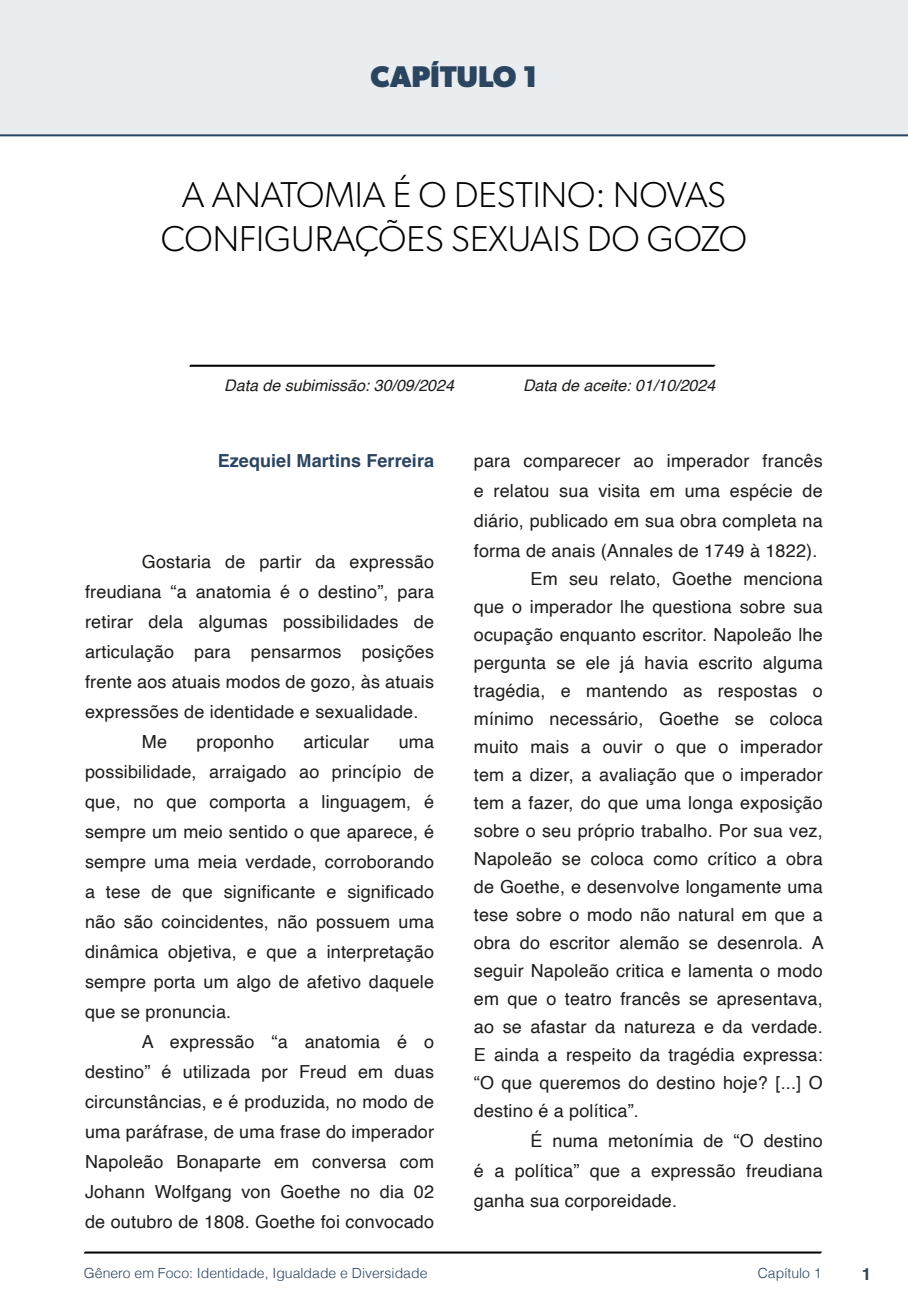
<style>
.page{position:relative;width:908px;height:1304px;background:#fff}
.page>*{position:absolute;margin:0;border:0;box-sizing:border-box;transform-origin:0 0}
.nome_artigos{font:300 36px/44px "Gibson";color:#000;text-align:center}
.capítulos{font:700 30px "Gibson";color:#2b445f}
.txt{font:18px/30px "Helvetica";letter-spacing:.01em;color:#1d1d1b;text-align:justify}
.nome_autores{font:700 18px "Helvetica";letter-spacing:.005em;color:#2b445f}
.t1{font:700 16.8px "Helvetica";color:#2b445f}
.data{font:italic 16px "Helvetica";color:#1d1d1b}
.t2{font:300 14px "Helvetica";color:#2b445f}
</style>
<div class="page">
<svg style="left:84px;top:1251px;width:737px;height:3px;background:#515151"></svg>
<div style="left:0;top:0;width:907px;height:136px;background:#eaedf0"></div>
<svg style="left:189px;top:364px;width:526px;height:3px;background:#4f4f4f"></svg>
<div style="left:64px;top:74px;width:61px;height:54px;background:#eaedf0"></div>
<p class="capítulos" style="left:370px;top:58px;width:168px">CAPÍTULO 1</p>
<p class="nome_artigos" style="left:161px;top:172px;width:587px">A ANATOMIA É O DESTINO: NOVAS<br>CONFIGURAÇÕES SEXUAIS DO GOZO</p>
<p class="data" style="left:224px;top:373px;width:231px">Data de subimissão: 30/09/2024</p>
<p class="data" style="left:523px;top:373px;width:194px">Data de aceite: 01/10/2024</p>
<p class="nome_autores" style="left:217px;top:450px;width:218px">Ezequiel Martins Ferreira</p>
<p class="txt" style="left:85px;top:548px;width:350px;text-indent:57px">Gostaria de partir da expressão freudiana “a anatomia é o destino”, para retirar dela algumas possibilidades de articulação para pensarmos posições frente aos atuais modos de gozo, às atuais expressões de identidade e sexualidade.</p>
<p class="txt" style="left:142px;top:728px;width:27px">Me</p>
<p class="txt" style="left:196px;top:728px;width:79px">proponho</p>
<p class="txt" style="left:303px;top:728px;width:67px">articular</p>
<p class="txt" style="left:85px;top:728px;width:350px;text-indent:313px">uma possibilidade, arraigado ao princípio de que, no que comporta a linguagem, é sempre um meio sentido o que aparece, é sempre uma meia verdade, corroborando a tese de que significante e significado não são coincidentes, não possuem uma dinâmica objetiva, e que a interpretação sempre porta um algo de afetivo daquele que se pronuncia.</p>
<p class="txt" style="left:85px;top:1028px;width:350px;text-indent:57px">A expressão “a anatomia é o destino” é utilizada por Freud em duas circunstâncias, e é produzida, no modo de uma paráfrase, de uma frase do imperador Napoleão Bonaparte em conversa com Johann Wolfgang von Goethe no dia 02 de outubro de 1808. Goethe foi convocado</p>
<p class="txt" style="left:473px;top:446px;width:350px">para comparecer ao imperador francês e relatou sua visita em uma espécie de diário, publicado em sua obra completa na forma de anais (Annales de 1749 à 1822).</p>
<p class="txt" style="left:473px;top:565px;width:351px;line-height:28px;text-indent:57px">Em seu relato, Goethe menciona que o imperador lhe questiona sobre sua ocupação enquanto escritor. Napoleão lhe pergunta se ele já havia escrito alguma tragédia, e mantendo as respostas o mínimo necessário, Goethe se coloca muito mais a ouvir o que o imperador tem a dizer, a avaliação que o imperador tem a fazer, do que uma longa exposição sobre o seu próprio trabalho. Por sua vez, Napoleão se coloca como crítico a obra de Goethe, e desenvolve longamente uma tese sobre o modo não natural em que a obra do escritor alemão se desenrola. A seguir Napoleão critica e lamenta o modo em que o teatro francês se apresentava, ao se afastar da natureza e da verdade.<br>E ainda a respeito da tragédia expressa: “O que queremos do destino hoje? [...] O destino é a política”.</p>
<p class="txt" style="left:473px;top:1126px;width:350px;text-indent:57px">É numa metonímia de “O destino é a política” que a expressão freudiana ganha sua corporeidade.</p>
<p class="t2" style="left:84px;top:1261px;width:345px">Gênero em Foco: Identidade, Igualdade e Diversidade</p>
<p class="t2" style="left:757px;top:1261px;width:65px">Capítulo 1</p>
<p class="t1" style="left:861px;top:1264px;width:11px">1</p>
</div>
